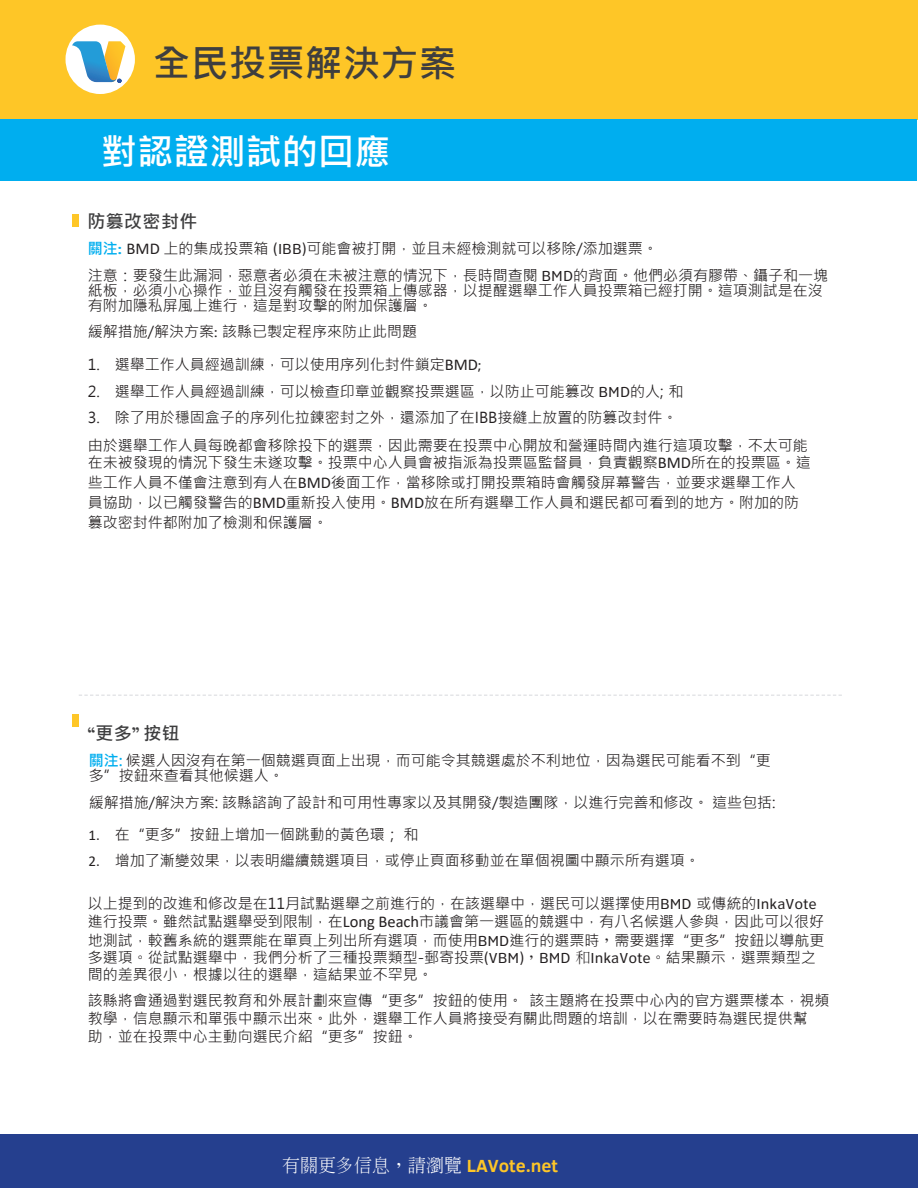
<style>
.page{position:relative;width:918px;height:1188px;background:#fff}
.page>*{position:absolute;margin:0;border:0;box-sizing:border-box;transform-origin:0 0}
.t1{font:700 37.5px "Microsoft Jheng Hei";letter-spacing:.015em;color:#3e3e3f}
.t2{font:700 36px "Microsoft Jheng Hei";letter-spacing:.005em;color:#fff}
.t3{font:300 18px "Adobe Ming Std";color:#fff}
.t4{font:700 18px "Microsoft Jheng Hei";letter-spacing:.02em;color:#3e3e3f}
.t5{font:15px/18px "Microsoft Jheng Hei";color:#231f20}
.s1{font-weight:700;color:#00aeef}
.s2{font-family:"Clearview Text";font-weight:700;color:#00aeef}
.s3{font-family:"Calibri";font-size:16.5px}
.s4{font-family:"Clearview Text"}
.s5{font-family:"Brandon Grotesque";font-weight:900}
.s6{font-family:"Calibri"}
.s7{font-family:"Adobe Ming Std";font-weight:300}
.s8{font-family:"Clear Sans";font-weight:700;color:#fec627}
</style>
<div class="page">
<div style="left:0;top:0;width:918px;height:119px;background:#fec627"></div>
<div style="left:0;top:119px;width:917px;height:62px;background:#00aeef"></div>
<div style="left:0;top:1134px;width:918px;height:54px;background:#253f8e"></div>
<div style="left:66px;top:25px;width:69px;height:69px;background:#fff;border-radius:50%"></div>
<svg style="left:72px;top:41px;width:53px;height:42px"></svg>
<div style="left:72px;top:215px;width:7px;height:12px;background:#fec627"></div>
<div style="left:72px;top:714px;width:7px;height:12px;background:#fec627"></div>
<svg style="left:79px;top:695px;width:763px;height:1px"></svg>
<h1 class="t1" style="left:153px;top:40px;width:305px">全民投票解決方案</h1>
<h2 class="t2" style="left:101px;top:130px;width:291px">對認證測試的回應</h2>
<p class="t4" style="left:88px;top:211px;width:111px">防篡改密封件</p>
<p class="t5" style="left:88px;top:235px;width:742px;line-height:26.8px"><span class="s1">關注</span><span class="s2">:</span> <span class="s3">BMD</span> 上的集成投票箱 <span class="s4">(IBB)</span>可能會被打開，並且未經檢測就可以移除/添加選票。<br>注意：要發生此漏洞，惡意者必須在未被注意的情況下，長時間查閱 <span class="s4">BMD</span>的背面。他們必須有膠帶、鑷子和一塊</p>
<p class="t5" style="left:88px;top:283px;width:736px;line-height:14.9px">紙板，必須小心操作，並且沒有觸發在投票箱上傳感器，以提醒選舉工作人員投票箱已經打開。這項測試是在沒有附加隱私屏風上進行，這是對攻擊的附加保護層。</p>
<p class="t5" style="left:88px;top:322px;width:331px">緩解措施/解決方案<span class="s4">:</span> 該縣已製定程序來防止此問題</p>
<p class="t5" style="left:88px;top:356px;width:395px">1. 選舉工作人員經過訓練，可以使用序列化封件鎖定<span class="s3">BMD</span><span class="s4">;</span></p>
<p class="t5" style="left:88px;top:383px;width:597px">2. 選舉工作人員經過訓練，可以檢查印章並觀察投票選區，以防止可能篡改 <span class="s4">BMD</span>的人; 和</p>
<p class="t5" style="left:88px;top:408px;width:591px">3. 除了用於穩固盒子的序列化拉鍊密封之外，還添加了在IBB接縫上放置的防篡改封件。</p>
<p class="t5" style="left:88px;top:436px;width:725px">由於選舉工作人員每晚都會移除投下的選票，因此需要在投票中心開放和營運時間內進行這項攻擊，不太可能在未被發現的情況下發生未遂攻擊。投票中心人員會被指派為投票區監督員，負責觀察<span class="s3">BMD</span>所在的投票區。這</p>
<p class="t5" style="left:88px;top:473px;width:713px;line-height:19.8px">些工作人員不僅會注意到有人在<span class="s3">BMD</span>後面工作，當移除或打開投票箱時會觸發屏幕警告，並要求選舉工作人員協助，以已觸發警告的<span class="s3">BMD</span>重新投入使用。<span class="s3">BMD</span>放在所有選舉工作人員和選民都可看到的地方。附加的防篡改密封件都附加了檢測和保護層。</p>
<p class="t4" style="left:88px;top:722px;width:93px"><span class="s5">“</span>更多<span class="s5">”</span> 按钮</p>
<p class="t5" style="left:89px;top:753px;width:684px;line-height:15px"><span class="s1">關注:</span> 候選人因沒有在第一個競選頁面上出現，而可能令其競選處於不利地位，因為選民可能看不到“更多”按鈕來查看其他候選人。</p>
<p class="t5" style="left:89px;top:794px;width:688px">緩解措施/解決方案: 該縣諮詢了設計和可用性專家以及其開發/製造團隊，以進行完善和修改。 這些包括:</p>
<p class="t5" style="left:89px;top:826px;width:331px"><span class="s6">1.</span> 在“更多”按鈕上增加一個跳動的黃色環； 和</p>
<p class="t5" style="left:89px;top:852px;width:613px"><span class="s6">2.</span> 增加了漸變效果，以表明繼續競選項目，或停止頁面移動並在單個視圖中顯示所有選項。</p>
<p class="t5" style="left:88px;top:895px;width:738px;line-height:17.2px">以上提到的改進和修改是在11月試點選舉之前進行的，在該選舉中，選民可以選擇使用<span class="s4">BMD</span> 或傳統的<span class="s4">InkaVote</span>進行投票。雖然試點選舉受到限制，在<span class="s3">Long Beach</span>市議會第一選區的競選中，有八名候選人參與，因此可以很好</p>
<p class="t5" style="left:88px;top:931px;width:738px;line-height:17.2px">地測試，較舊系統的選票能在單頁上列出所有選項，而使用<span class="s4">BMD</span>進行的選票時<span class="s7">，</span>需要選擇“更多”按鈕以導航更多選項<span class="s7">。</span>從試點選舉中，我們分析了三種投票類型-郵寄投票<span class="s4">(VBM)</span><span class="s7">，</span><span class="s4">BMD</span> <span class="s7">和</span><span class="s4">InkaVote</span><span class="s7">。</span>結果顯示，選票類型之間的差異很小，根據以往的選舉，這結果並不罕見。</p>
<p class="t5" style="left:88px;top:991px;width:743px">該縣將會通過對選民教育和外展計劃來宣傳“更多”按鈕的使用。 該主題將在投票中心內的官方選票樣本，視頻教學，信息顯示和單張中顯示出來。此外，選舉工作人員將接受有關此問題的培訓，以在需要時為選民提供幫<br>助，並在投票中心主動向選民介紹“更多”按鈕。</p>
<p class="t3" style="left:282px;top:1155px;width:278px">有關更多信息，請瀏覽 <span class="s8">LAVote.net</span></p>
</div>
